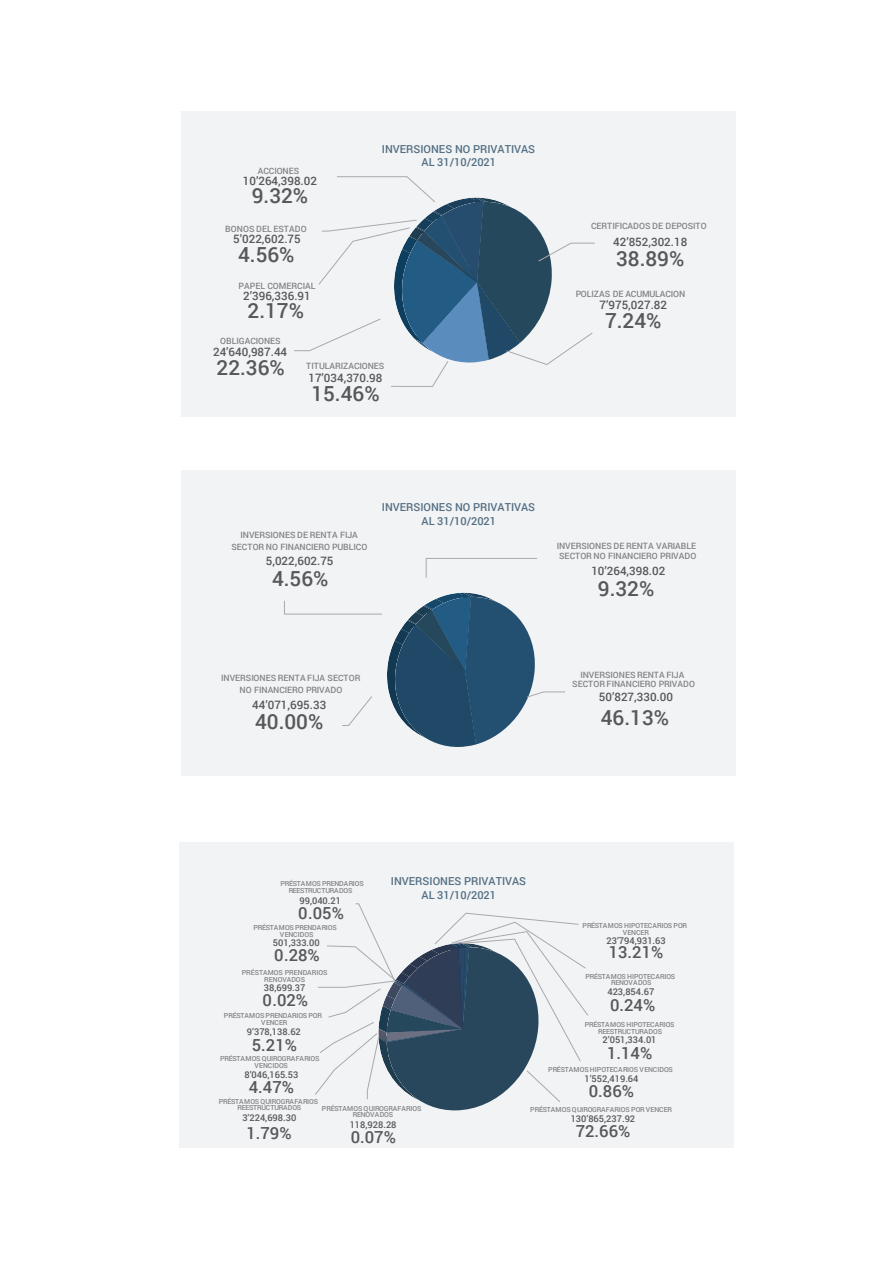
<style>
.page{position:relative;width:893px;height:1263px;background:#fff}
.page>*{position:absolute;margin:0;border:0;box-sizing:border-box;transform-origin:0 0}
.t1{font:500 20.85px "Roboto";color:#57585a}
.t2{font:500 16.65px "Roboto";color:#57585a}
.t3{font:500 11.55px "Roboto";color:#57585a}
.t4{font:500 10.95px/13.8px "Roboto";color:#516e83;text-align:center}
.t5{font:500 9.3px "Roboto";color:#57585a}
.t6{font:500 8.7px/11.7px "Roboto";color:#808285;text-align:center}
.t7{font:500 6.9px/6.8px "Roboto";letter-spacing:-.01em;color:#808285;text-align:center}
.t8{font:500 6.9px/6.8px "Roboto";letter-spacing:-.03em;color:#808285;text-align:center}
</style>
<div class="page">
<div style="left:181px;top:111px;width:555px;height:306px;background:#f2f3f4"></div>
<div style="left:181px;top:469px;width:555px;height:306px;background:#f2f3f4"></div>
<div style="left:180px;top:842px;width:554px;height:306px;background:#f2f3f4"></div>
<svg style="left:284px;top:593px;width:281px;height:154px"></svg>
<svg style="left:425px;top:558px;width:113px;height:20px"></svg>
<svg style="left:294px;top:176px;width:301px;height:211px"></svg>
<svg style="left:315px;top:903px;width:273px;height:207px"></svg>
<p class="t6" style="left:258px;top:164px;width:43px">ACCIONES</p>
<h3 class="t3" style="left:243px;top:173px;width:76px">10’264,398.02</h3>
<h1 class="t1" style="left:252px;top:181px;width:58px">9.32%</h1>
<p class="t6" style="left:225px;top:222px;width:83px">BONOS DEL ESTADO</p>
<h3 class="t3" style="left:233px;top:231px;width:69px">5’022,602.75</h3>
<h1 class="t1" style="left:238px;top:240px;width:58px">4.56%</h1>
<p class="t6" style="left:239px;top:279px;width:78px">PAPEL COMERCIAL</p>
<h3 class="t3" style="left:243px;top:288px;width:69px">2’396,336.91</h3>
<h1 class="t1" style="left:248px;top:296px;width:58px">2.17%</h1>
<p class="t4" style="left:382px;top:141px;width:155px">INVERSIONES NO PRIVATIVAS<br>AL 31/10/2021</p>
<p class="t6" style="left:220px;top:334px;width:62px">OBLIGACIONES</p>
<h3 class="t3" style="left:213px;top:344px;width:76px">24’640,987.44</h3>
<h1 class="t1" style="left:217px;top:353px;width:70px">22.36%</h1>
<p class="t6" style="left:306px;top:360px;width:80px">TITULARIZACIONES</p>
<h3 class="t3" style="left:308px;top:370px;width:76px">17’034,370.98</h3>
<h1 class="t1" style="left:311px;top:379px;width:70px">15.46%</h1>
<p class="t6" style="left:591px;top:220px;width:117px">CERTIFICADOS DE DEPOSITO</p>
<h3 class="t3" style="left:613px;top:233px;width:76px">42’852,302.18</h3>
<h1 class="t1" style="left:616px;top:244px;width:70px">38.89%</h1>
<p class="t6" style="left:576px;top:287px;width:111px">POLIZAS DE ACUMULACION</p>
<h3 class="t3" style="left:600px;top:297px;width:69px">7’975,027.82</h3>
<h1 class="t1" style="left:605px;top:306px;width:58px">7.24%</h1>
<p class="t6" style="left:231px;top:529px;width:137px">INVERSIONES DE RENTA FIJA<br>SECTOR NO FINANCIERO PUBLICO</p>
<h3 class="t3" style="left:266px;top:552px;width:69px">5,022,602.75</h3>
<h1 class="t1" style="left:272px;top:564px;width:58px">4.56%</h1>
<p class="t4" style="left:382px;top:500px;width:155px">INVERSIONES NO PRIVATIVAS<br>AL 31/10/2021</p>
<p class="t6" style="left:557px;top:540px;width:141px;line-height:10.2px;text-align:left">INVERSIONES DE RENTA VARIABLE<br>SECTOR NO FINANCIERO PRIVADO</p>
<h1 class="t1" style="left:598px;top:574px;width:58px">9.32%</h1>
<h3 class="t3" style="left:591px;top:563px;width:76px">10’264,398.02</h3>
<p class="t6" style="left:221px;top:672px;width:141px">INVERSIONES RENTA FIJA SECTOR<br>NO FINANCIERO PRIVADO</p>
<h1 class="t1" style="left:255px;top:707px;width:70px">40.00%</h1>
<h3 class="t3" style="left:252px;top:697px;width:76px">44’071,695.33</h3>
<p class="t6" style="left:572px;top:670px;width:124px;line-height:8.7px">INVERSIONES RENTA FIJA<br>SECTOR FINANCIERO PRIVADO</p>
<h3 class="t3" style="left:599px;top:689px;width:76px">50’827,330.00</h3>
<h1 class="t1" style="left:601px;top:703px;width:70px">46.13%</h1>
<p class="t8" style="left:280px;top:880px;width:85px">PRÉSTAMOS PRENDARIOS<br>REESTRUCTURADOS</p>
<h2 class="t2" style="left:298px;top:902px;width:47px">0.05%</h2>
<p class="t5" style="left:299px;top:894px;width:43px">99,040.21</p>
<p class="t4" style="left:391px;top:874px;width:137px">INVERSIONES PRIVATIVAS<br>AL 31/10/2021</p>
<p class="t7" style="left:253px;top:924px;width:85px">PRÉSTAMOS PRENDARIOS<br>VENCIDOS</p>
<p class="t5" style="left:273px;top:936px;width:48px">501,333.00</p>
<h2 class="t2" style="left:274px;top:943px;width:47px">0.28%</h2>
<p class="t7" style="left:242px;top:969px;width:87px">PRÉSTAMOS PRENDARIOS<br>RENOVADOS</p>
<p class="t5" style="left:264px;top:981px;width:43px">38,699.37</p>
<h2 class="t2" style="left:262px;top:988px;width:47px">0.02%</h2>
<p class="t7" style="left:224px;top:1012px;width:100px">PRÉSTAMOS PRENDARIOS POR<br>VENCER</p>
<p class="t5" style="left:247px;top:1025px;width:55px">9’378,138.62</p>
<h2 class="t2" style="left:252px;top:1033px;width:47px">5.21%</h2>
<p class="t7" style="left:220px;top:1055px;width:101px">PRÉSTAMOS QUIROGRAFARIOS<br>VENCIDOS</p>
<p class="t5" style="left:244px;top:1068px;width:55px">8’046,165.53</p>
<h2 class="t2" style="left:249px;top:1075px;width:47px">4.47%</h2>
<p class="t8" style="left:219px;top:1097px;width:101px">PRÉSTAMOS QUIROGRAFARIOS<br>REESTRUCTURADOS</p>
<p class="t5" style="left:242px;top:1111px;width:55px">3’224,698.30</p>
<h2 class="t2" style="left:246px;top:1121px;width:47px">1.79%</h2>
<p class="t8" style="left:322px;top:1104px;width:101px">PRÉSTAMOS QUIROGRAFARIOS<br>RENOVADOS</p>
<p class="t5" style="left:350px;top:1118px;width:48px">118,928.28</p>
<h2 class="t2" style="left:351px;top:1125px;width:47px">0.07%</h2>
<p class="t7" style="left:582px;top:922px;width:106px">PRÉSTAMOS HIPOTECARIOS POR<br>VENCER</p>
<p class="t5" style="left:606px;top:934px;width:61px">23’794,931.63</p>
<h2 class="t2" style="left:609px;top:940px;width:56px">13.21%</h2>
<p class="t7" style="left:585px;top:973px;width:91px">PRÉSTAMOS HIPOTECARIOS<br>RENOVADOS</p>
<p class="t5" style="left:607px;top:985px;width:48px">423,854.67</p>
<h2 class="t2" style="left:610px;top:993px;width:47px">0.24%</h2>
<p class="t8" style="left:585px;top:1021px;width:91px">PRÉSTAMOS HIPOTECARIOS<br>REESTRUCTURADOS</p>
<p class="t5" style="left:603px;top:1033px;width:55px">2’051,334.01</p>
<h2 class="t2" style="left:607px;top:1041px;width:47px">1.14%</h2>
<p class="t7" style="left:548px;top:1066px;width:126px">PRÉSTAMOS HIPOTECARIOS VENCIDOS</p>
<p class="t5" style="left:584px;top:1072px;width:55px">1’552,419.64</p>
<h2 class="t2" style="left:589px;top:1079px;width:47px">0.86%</h2>
<p class="t8" style="left:530px;top:1105px;width:143px">PRÉSTAMOS QUIROGRAFARIOS POR VENCER</p>
<p class="t5" style="left:571px;top:1112px;width:66px">130’865,237.92</p>
<h2 class="t2" style="left:576px;top:1119px;width:56px">72.66%</h2>
</div>
